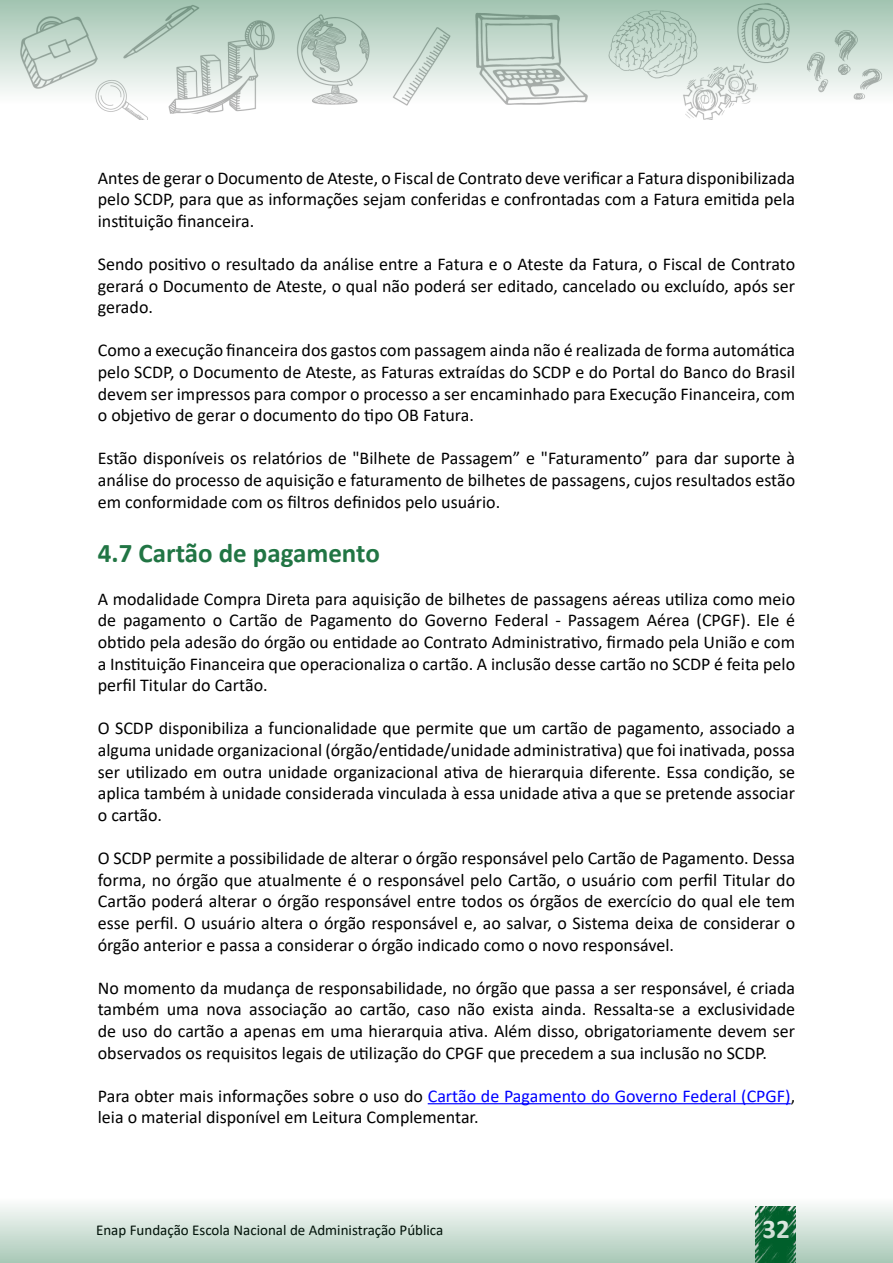
<style>
.page{position:relative;width:893px;height:1263px;background:#fff}
.page>*{position:absolute;margin:0;border:0;box-sizing:border-box;transform-origin:0 0}
.t1{font:700 27px "Calibri";color:#217544}
.t2{font:700 27px "Calibri";color:#fff}
.t3{font:18px/21.6px "Calibri";color:#000;text-align:justify}
.t4{font:15px "Calibri";color:#000}
.s1{color:#00f}
</style>
<div class="page">
<svg style="left:0;top:0;width:893px;height:120px"></svg>
<svg style="left:0;top:1205px;width:893px;height:58px;background:#c5dace"></svg>
<hr style="left:428px;top:1103px;width:363px;height:1px;background:#00f">
<p class="t3" style="left:98px;top:166px;width:699px">Antes de gerar o Documento de Ateste, o Fiscal de Contrato deve verificar a Fatura disponibilizada pelo SCDP, para que as informações sejam conferidas e confrontadas com a Fatura emitida pela instituição financeira.</p>
<p class="t3" style="left:98px;top:253px;width:699px">Sendo positivo o resultado da análise entre a Fatura e o Ateste da Fatura, o Fiscal de Contrato gerará o Documento de Ateste, o qual não poderá ser editado, cancelado ou excluído, após ser gerado.</p>
<p class="t3" style="left:98px;top:339px;width:699px">Como a execução financeira dos gastos com passagem ainda não é realizada de forma automática pelo SCDP, o Documento de Ateste, as Faturas extraídas do SCDP e do Portal do Banco do Brasil devem ser impressos para compor o processo a ser encaminhado para Execução Financeira, com o objetivo de gerar o documento do tipo OB Fatura.</p>
<p class="t3" style="left:98px;top:447px;width:699px">Estão disponíveis os relatórios de "Bilhete de Passagem” e "Faturamento” para dar suporte à análise do processo de aquisição e faturamento de bilhetes de passagens, cujos resultados estão em conformidade com os filtros definidos pelo usuário.</p>
<h1 class="t1" style="left:98px;top:534px;width:284px">4.7 Cartão de pagamento</h1>
<p class="t3" style="left:98px;top:588px;width:699px">A modalidade Compra Direta para aquisição de bilhetes de passagens aéreas utiliza como meio de pagamento o Cartão de Pagamento do Governo Federal - Passagem Aérea (CPGF). Ele é obtido pela adesão do órgão ou entidade ao Contrato Administrativo, firmado pela União e com a Instituição Financeira que operacionaliza o cartão. A inclusão desse cartão no SCDP é feita pelo perfil Titular do Cartão.</p>
<p class="t3" style="left:98px;top:717px;width:699px">O SCDP disponibiliza a funcionalidade que permite que um cartão de pagamento, associado a alguma unidade organizacional (órgão/entidade/unidade administrativa) que foi inativada, possa ser utilizado em outra unidade organizacional ativa de hierarquia diferente. Essa condição, se aplica também à unidade considerada vinculada à essa unidade ativa a que se pretende associar o cartão.</p>
<p class="t3" style="left:98px;top:847px;width:699px">O SCDP permite a possibilidade de alterar o órgão responsável pelo Cartão de Pagamento. Dessa forma, no órgão que atualmente é o responsável pelo Cartão, o usuário com perfil Titular do Cartão poderá alterar o órgão responsável entre todos os órgãos de exercício do qual ele tem esse perfil. O usuário altera o órgão responsável e, ao salvar, o Sistema deixa de considerar o órgão anterior e passa a considerar o órgão indicado como o novo responsável.</p>
<p class="t3" style="left:98px;top:976px;width:699px">No momento da mudança de responsabilidade, no órgão que passa a ser responsável, é criada também uma nova associação ao cartão, caso não exista ainda. Ressalta-se a exclusividade de uso do cartão a apenas em uma hierarquia ativa. Além disso, obrigatoriamente devem ser observados os requisitos legais de utilização do CPGF que precedem a sua inclusão no SCDP.</p>
<p class="t3" style="left:98px;top:1084px;width:699px">Para obter mais informações sobre o uso do <span class="s1">Cartão de Pagamento do Governo Federal (CPGF)</span>, leia o material disponível em Leitura Complementar.</p>
<p class="t4" style="left:96px;top:1220px;width:349px">Enap Fundação Escola Nacional de Administração Pública</p>
<h1 class="t2" style="left:763px;top:1210px;width:29px">32</h1>
</div>
